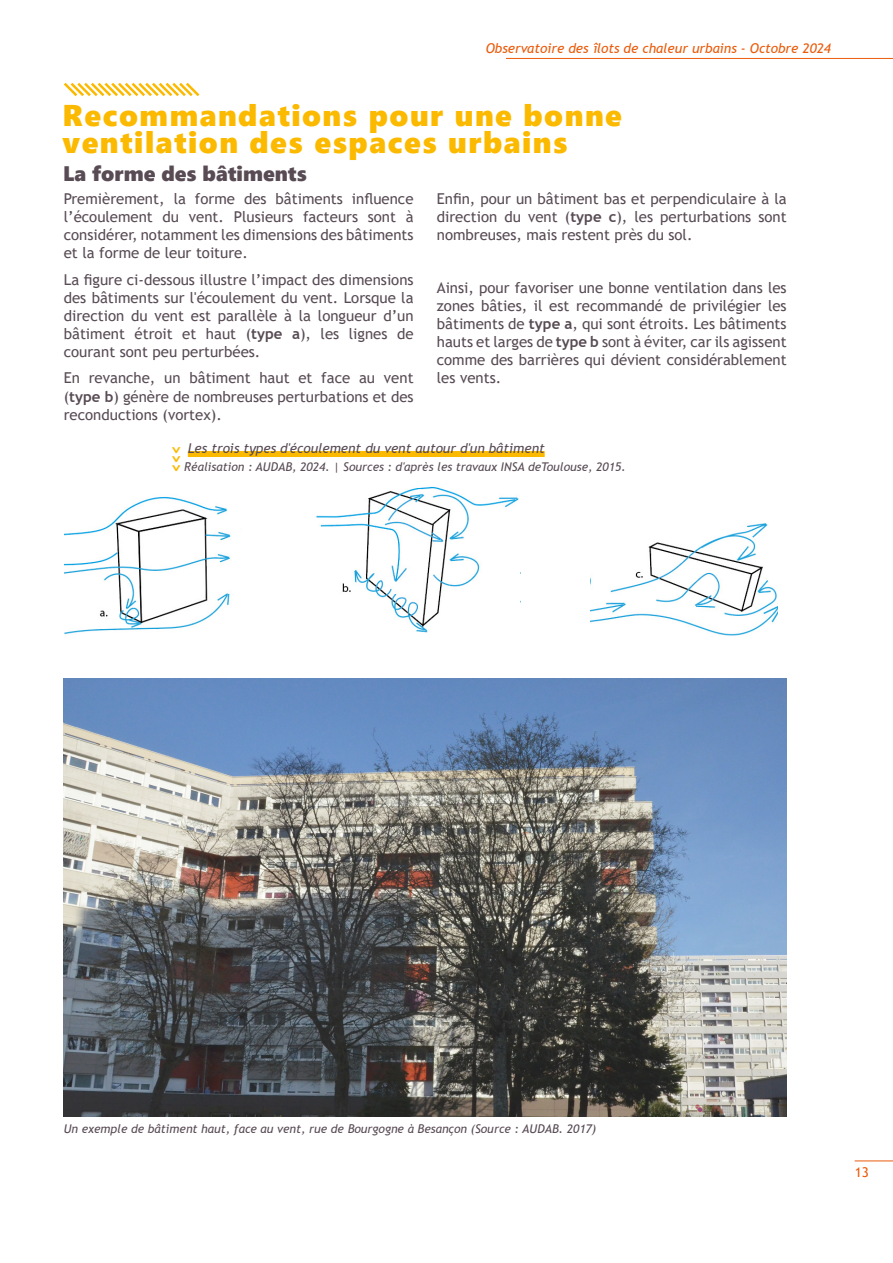
<style>
.page{position:relative;width:893px;height:1263px;background:#fff}
.page>*{position:absolute;margin:0;border:0;box-sizing:border-box;transform-origin:0 0}
.Titre_H1{font:30px/27px "Segoe UI Black";letter-spacing:.05em;color:#fbba00}
.Titre_h2_1_col{font:21px "Segoe UI Black";color:#584b54}
.Intitulé_chiffres_clé_ORANGE{font:700 21px "Trebuchet MS";color:#fbba00}
.texte_courant_10_pt{font:15px/18px "Trebuchet MS";color:#584b54;text-align:justify}
.Titre_Légendes_Graphiques_GRIS{font:italic 13.5px "Trebuchet MS";color:#584b54}
.t1{font:italic 13.5px "Trebuchet MS";color:#ea5b0b}
.t2{font:13.5px "Trebuchet MS";color:#ea5b0b}
.Titre_Légendes_Graphiques_GRIS-2{font:italic 12px "Trebuchet MS";color:#584b54}
.s1{font-weight:700}
</style>
<div class="page">
<hr style="left:855px;top:1160px;width:38px;height:1px;background:#ea5b0b">
<hr style="left:506px;top:58px;width:387px;height:1px;background:#ea5b0b">
<svg style="left:63px;top:82px;width:137px;height:15px"></svg>
<img style="left:64px;top:679px;width:722px;height:437px">
<img style="left:64px;top:497px;width:167px;height:138px">
<img style="left:317px;top:487px;width:202px;height:146px">
<svg style="left:467px;top:557px;width:52px;height:63px"></svg>
<img style="left:591px;top:523px;width:187px;height:113px">
<div style="left:585px;top:499px;width:53px;height:34px;background:#fff"></div>
<div style="left:188px;top:451px;width:357px;height:6px;background:#fbba00"></div>
<p class="t1" style="left:486px;top:40px;width:347px">Observatoire des îlots de chaleur urbains - Octobre 2024</p>
<p class="Titre_H1" style="left:63px;top:100px;width:561px">Recommandations pour une bonne ventilation des espaces urbains</p>
<p class="texte_courant_10_pt" style="left:64px;top:190px;width:351px">Premièrement, la forme des bâtiments influence l’écoulement du vent. Plusieurs facteurs sont à considérer, notamment les dimensions des bâtiments et la forme de leur toiture.</p>
<p class="texte_courant_10_pt" style="left:64px;top:271px;width:351px">La figure ci-dessous illustre l’impact des dimensions des bâtiments sur l'écoulement du vent. Lorsque la direction du vent est parallèle à la longueur d’un bâtiment étroit et haut (<span class="s1">type a</span>), les lignes de courant sont peu perturbées.</p>
<p class="texte_courant_10_pt" style="left:64px;top:369px;width:351px">En revanche, un bâtiment haut et face au vent (<span class="s1">type b</span>) génère de nombreuses perturbations et des reconductions (vortex).</p>
<p class="Titre_h2_1_col" style="left:63px;top:158px;width:245px">La forme des bâtiments</p>
<p class="texte_courant_10_pt" style="left:437px;top:190px;width:351px">Enfin, pour un bâtiment bas et perpendiculaire à la direction du vent (<span class="s1">type c</span>), les perturbations sont nombreuses, mais restent près du sol.</p>
<p class="texte_courant_10_pt" style="left:437px;top:279px;width:351px">Ainsi, pour favoriser une bonne ventilation dans les zones bâties, il est recommandé de privilégier les bâtiments de <span class="s1">type a</span>, qui sont étroits. Les bâtiments hauts et larges de <span class="s1">type b</span> sont à éviter, car ils agissent comme des barrières qui dévient considérablement les vents.</p>
<p class="Titre_Légendes_Graphiques_GRIS" style="left:188px;top:440px;width:358px">Les trois types d'écoulement du vent autour d'un bâtiment</p>
<p class="Intitulé_chiffres_clé_ORANGE" style="left:182px;top:459px;width:14px;rotate:-180deg">^</p>
<p class="Intitulé_chiffres_clé_ORANGE" style="left:182px;top:468px;width:14px;rotate:-180deg">^</p>
<p class="Titre_Légendes_Graphiques_GRIS-2" style="left:184px;top:459px;width:443px">Réalisation : AUDAB, 2024. | Sources : d'après les travaux INSA deToulouse, 2015.</p>
<p class="Intitulé_chiffres_clé_ORANGE" style="left:182px;top:476px;width:14px;rotate:-180deg">^</p>
<p class="Titre_Légendes_Graphiques_GRIS-2" style="left:64px;top:1121px;width:534px">Un exemple de bâtiment haut, face au vent, rue de Bourgogne à Besançon (Source : AUDAB. 2017)</p>
<p class="t2" style="left:855px;top:1164px;width:16px">13</p>
</div>
